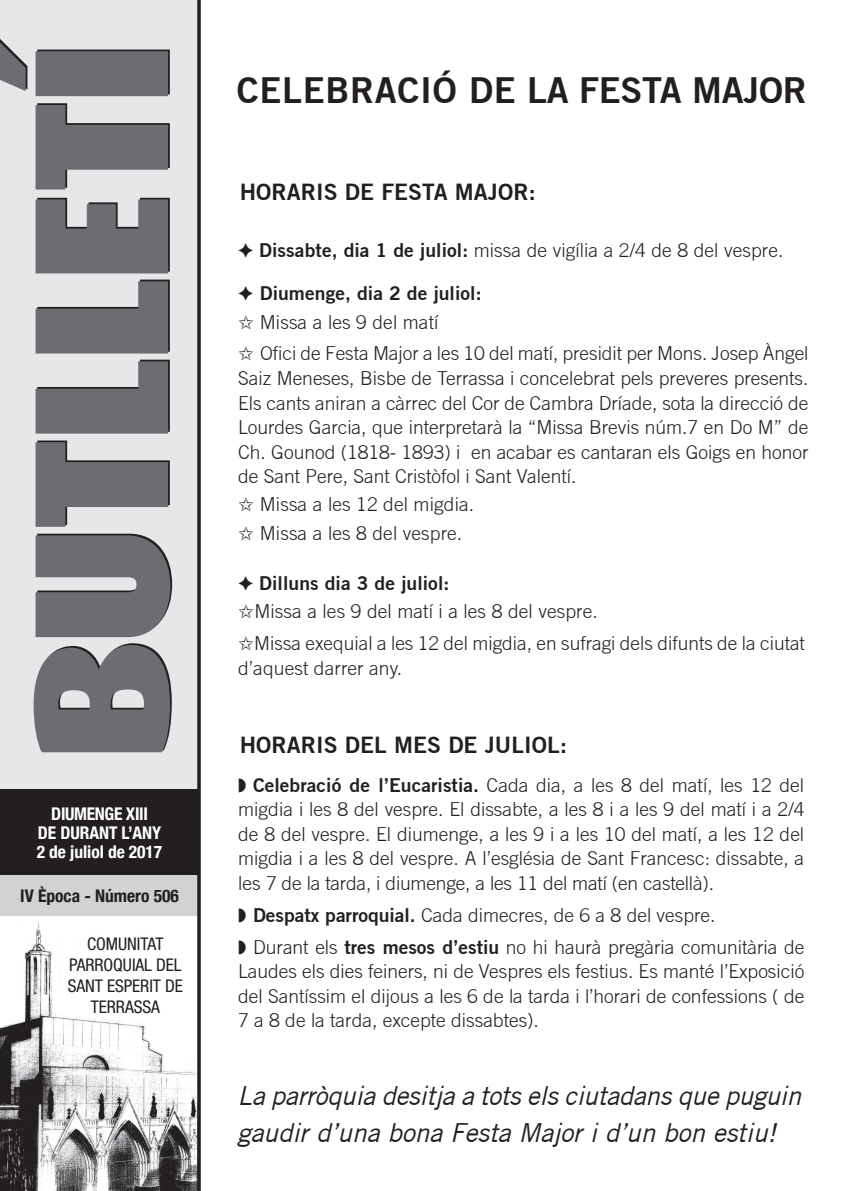
<style>
.page{position:relative;width:844px;height:1191px;background:#fff}
.page>*{position:absolute;margin:0;border:0;box-sizing:border-box;transform-origin:0 0}
.t1{font:700 35.88px "Trade Gothic No.2";letter-spacing:.02em;color:#231f20}
.t2{font:italic 26.25px/36.8px "Trade Gothic";letter-spacing:-.01em;color:#231f20}
.t3{font:700 22.75px "Trade Gothic No.2";letter-spacing:.005em;color:#231f20}
.t4{font:300 19.25px/24.5px "Trade Gothic";color:#231f20}
.t5{font:700 19.25px/28.3px "Trade Gothic No.2";letter-spacing:.005em;color:#231f20}
.t6{font:condensed 17.5px/21px "Helvetica Neue";letter-spacing:-.005em;color:#231f20;text-align:center}
.t7{font:700 condensed 17.5px/19.2px "Helvetica Neue";letter-spacing:-.005em;color:#fff;text-align:center}
.t8{font:700 condensed 17.5px "Helvetica Neue";color:#231f20}
.s1{font-family:"Trade Gothic No.2";font-weight:700}
.s2{font-family:"Trade Gothic";font-weight:300}
</style>
<div class="page">
<img style="left:0;top:922px;width:197px;height:269px">
<div style="left:0;top:0;width:198px;height:795px;background:#e6e7e9"></div>
<div style="left:0;top:839px;width:199px;height:77px;background:#d1d2d4"></div>
<div style="left:0;top:789px;width:199px;height:86px;background:#231f20"></div>
<svg style="left:197px;top:0;width:4px;height:1191px;background:#3a3738"></svg>
<svg style="left:34px;top:643px;width:138px;height:109px"></svg>
<svg style="left:36px;top:534px;width:136px;height:103px;background:#7c7d7f"></svg>
<svg style="left:36px;top:440px;width:134px;height:87px"></svg>
<svg style="left:36px;top:360px;width:134px;height:73px"></svg>
<svg style="left:36px;top:279px;width:134px;height:74px"></svg>
<svg style="left:36px;top:198px;width:134px;height:75px;background:#78797c"></svg>
<svg style="left:36px;top:103px;width:134px;height:86px"></svg>
<svg style="left:0;top:39px;width:170px;height:57px"></svg>
<p class="t7" style="left:37px;top:803px;width:127px">DIUMENGE XIII<br>DE DURANT L’ANY<br>2 de juliol de 2017</p>
<p class="t8" style="left:20px;top:885px;width:160px">IV Època - Número 506</p>
<p class="t6" style="left:68px;top:933px;width:116px">COMUNITAT<br>PARROQUIAL DEL<br>SANT ESPERIT DE<br>TERRASSA</p>
<p class="t1" style="left:237px;top:68px;width:571px">CELEBRACIÓ DE LA FESTA MAJOR</p>
<p class="t3" style="left:240px;top:178px;width:297px">HORARIS DE FESTA MAJOR:</p>
<p class="t4" style="left:238px;top:238px;width:546px">✦ <span class="s1">Dissabte, dia 1 de juliol:</span> missa de vigília a 2/4 de 8 del vespre.</p>
<p class="t5" style="left:238px;top:279px;width:245px">✦ Diumenge, dia 2 de juliol: ✩ <span class="s2">Missa a les 9 del matí</span></p>
<p class="t4" style="left:238px;top:341px;width:571px;text-align:justify">✩ Ofici de Festa Major a les 10 del matí, presidit per Mons. Josep Àngel Saiz Meneses, Bisbe de Terrassa i concelebrat pels preveres presents.<br>Els cants aniran a càrrec del Cor de Cambra Dríade, sota la direcció de Lourdes Garcia, que interpretarà la “Missa Brevis núm.7 en Do M” de Ch. Gounod (1818- 1893) i en acabar es cantaran els Goigs en honor de Sant Pere, Sant Cristòfol i Sant Valentí.</p>
<p class="t4" style="left:238px;top:490px;width:237px;line-height:28.3px">✩ Missa a les 12 del migdia. ✩ Missa a les 8 del vespre.</p>
<p class="t4" style="left:238px;top:568px;width:361px;line-height:28.3px">✦ <span class="s1">Dilluns dia 3 de juliol:<br></span>✩ Missa a les 9 del matí i a les 8 del vespre.</p>
<p class="t4" style="left:238px;top:631px;width:568px">✩ Missa exequial a les 12 del migdia, en sufragi dels difunts de la ciutat d’aquest darrer any.</p>
<p class="t3" style="left:240px;top:731px;width:328px">HORARIS DEL MES DE JULIOL:</p>
<p class="t4" style="left:238px;top:772px;width:567px;text-align:justify">◗ <span class="s1">Celebració de l’Eucaristia.</span> Cada dia, a les 8 del matí, les 12 del migdia i les 8 del vespre. El dissabte, a les 8 i a les 9 del matí i a 2/4 de 8 del vespre. El diumenge, a les 9 i a les 10 del matí, a les 12 del migdia i a les 8 del vespre. A l’església de Sant Francesc: dissabte, a les 7 de la tarda, i diumenge, a les 11 del matí (en castellà).</p>
<p class="t4" style="left:238px;top:898px;width:567px;line-height:31.8px">◗ <span class="s1">Despatx parroquial.</span> Cada dimecres, de 6 a 8 del vespre.<br>◗ Durant els <span class="s1">tres mesos d’estiu</span> no hi haurà pregària comunitària de</p>
<p class="t4" style="left:238px;top:958px;width:567px;text-align:justify">Laudes els dies feiners, ni de Vespres els festius. Es manté l’Exposició del Santíssim el dijous a les 6 de la tarda i l’horari de confessions ( de 7 a 8 de la tarda, excepte dissabtes).</p>
<p class="t2" style="left:237px;top:1076px;width:565px">La parròquia desitja a tots els ciutadans que puguin gaudir d’una bona Festa Major i d’un bon estiu!</p>
</div>
